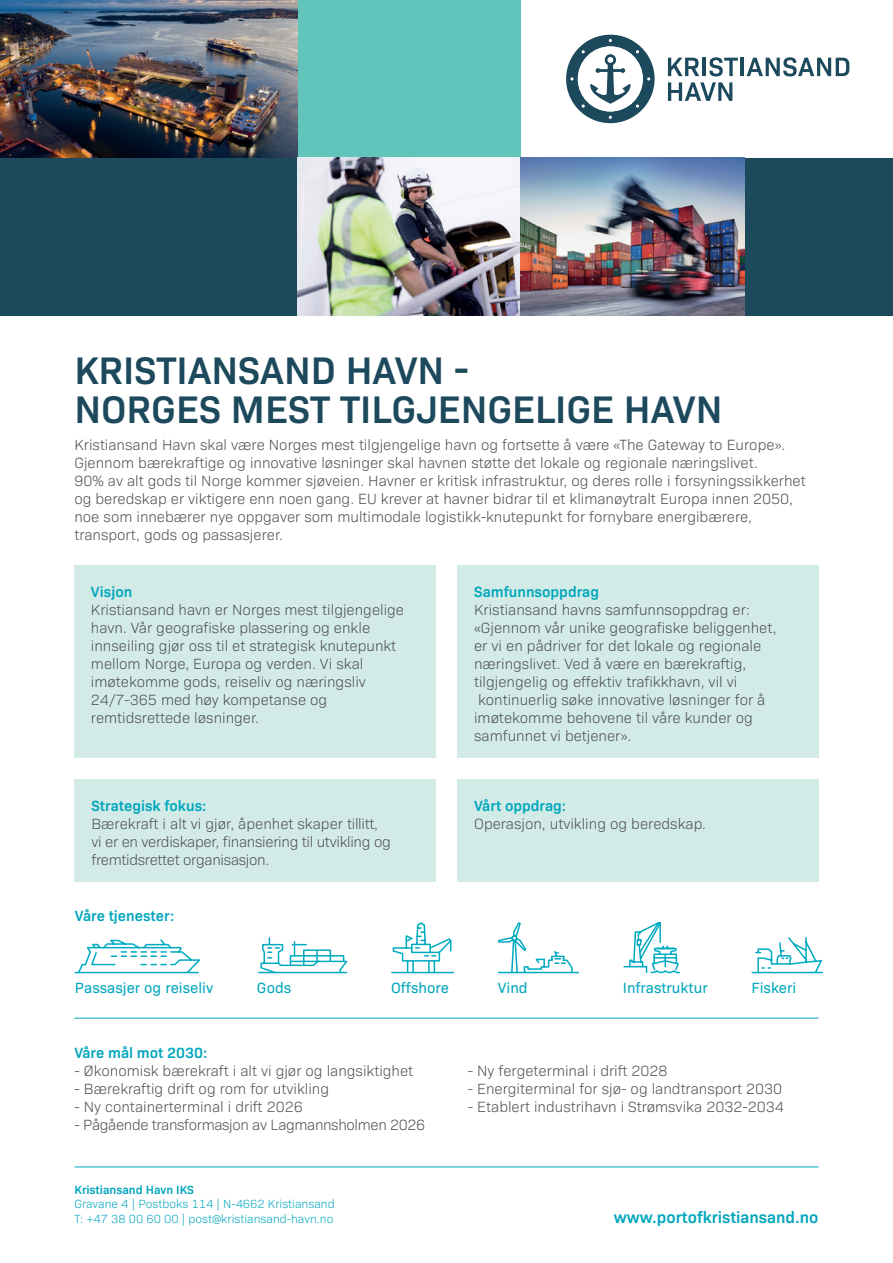
<style>
.page{position:relative;width:893px;height:1263px;background:#fff}
.page>*{position:absolute;margin:0;border:0;box-sizing:border-box;transform-origin:0 0}
.t1{font:600 39px/39px "Bio Sans";color:#1c495c}
.t2{font:600 16.5px "Bio Sans";color:#00a6bd}
.t3{font:300 15px/18px "Bio Sans";color:#4b4c4d}
.t4{font:300 15px/18px "Bio Sans";letter-spacing:-.02em;color:#4b4c4d}
.t5{font:600 15px "Bio Sans";color:#00a6bd}
.t6{font:15px "Bio Sans";color:#00a6bd}
.t7{font:300 15px "Bio Sans";letter-spacing:-.025em;color:#4b4c4d}
.t8{font:300 12px/14.4px "Bio Sans";color:#00a6bd}
.t9{font:600 12px "Bio Sans";color:#00a6bd}
</style>
<div class="page">
<div style="left:74px;top:565px;width:362px;height:193px;background:#d3ebe6"></div>
<div style="left:457px;top:565px;width:362px;height:193px;background:#d3ebe6"></div>
<div style="left:457px;top:779px;width:362px;height:102px;background:#d3ebe6"></div>
<div style="left:74px;top:779px;width:362px;height:102px;background:#d3ebe6"></div>
<div style="left:149px;top:158px;width:149px;height:158px;background:#1c495c"></div>
<div style="left:0;top:158px;width:149px;height:158px;background:#1c495c"></div>
<svg style="left:668px;top:58px;width:31px;height:18px"></svg>
<hr style="left:703px;top:58px;width:3px;height:18px;background:#1c495c">
<svg style="left:709px;top:57px;width:29px;height:19px"></svg>
<hr style="left:741px;top:58px;width:3px;height:18px;background:#1c495c">
<svg style="left:747px;top:57px;width:102px;height:19px"></svg>
<svg style="left:668px;top:82px;width:64px;height:19px"></svg>
<svg style="left:566px;top:34px;width:89px;height:90px"></svg>
<div style="left:298px;top:0;width:223px;height:158px;background:#61c5bc"></div>
<img style="left:0;top:0;width:298px;height:158px">
<div style="left:521px;top:158px;width:372px;height:158px;background:#1c495c"></div>
<img style="left:298px;top:158px;width:223px;height:158px">
<img style="left:521px;top:158px;width:223px;height:158px">
<hr style="left:74px;top:1018px;width:745px;height:1px;background:#00a6bd">
<hr style="left:259px;top:972px;width:88px;height:1px;background:#00abc2">
<svg style="left:260px;top:938px;width:88px;height:36px"></svg>
<svg style="left:74px;top:939px;width:126px;height:35px"></svg>
<svg style="left:623px;top:922px;width:57px;height:52px"></svg>
<svg style="left:497px;top:922px;width:83px;height:52px"></svg>
<svg style="left:751px;top:937px;width:72px;height:37px"></svg>
<svg style="left:392px;top:922px;width:61px;height:52px"></svg>
<hr style="left:74px;top:1167px;width:745px;height:1px;background:#00a6bd">
<h1 class="t1" style="left:74px;top:348px;width:650px">KRISTIANSAND HAVN -<br>NORGES MEST TILGJENGELIGE HAVN</h1>
<p class="t3" style="left:74px;top:435px;width:733px">Kristiansand Havn skal være Norges mest tilgjengelige havn og fortsette å være «The Gateway to Europe».<br>Gjennom bærekraftige og innovative løsninger skal havnen støtte det lokale og regionale næringslivet.<br>90% av alt gods til Norge kommer sjøveien. Havner er kritisk infrastruktur, og deres rolle i forsyningssikkerhet og beredskap er viktigere enn noen gang. EU krever at havner bidrar til et klimanøytralt Europa innen 2050, noe som innebærer nye oppgaver som multimodale logistikk-knutepunkt for fornybare energibærere, transport, gods og passasjerer.</p>
<p class="t5" style="left:91px;top:580px;width:43px">Visjon</p>
<p class="t3" style="left:91px;top:599px;width:315px">Kristiansand havn er Norges mest tilgjengelige havn. Vår geografiske plassering og enkle innseiling gjør oss til et strategisk knutepunkt mellom Norge, Europa og verden. Vi skal imøtekomme gods, reiseliv og næringsliv 24/7-365 med høy kompetanse og remtidsrettede løsninger.</p>
<p class="t5" style="left:91px;top:794px;width:117px">Strategisk fokus:</p>
<p class="t4" style="left:91px;top:813px;width:301px">Bærekraft i alt vi gjør, åpenhet skaper tillitt, vi er en verdiskaper, finansiering til utvikling og fremtidsrettet organisasjon.</p>
<p class="t5" style="left:75px;top:904px;width:101px">Våre tjenester:</p>
<p class="t5" style="left:474px;top:580px;width:126px">Samfunnsoppdrag</p>
<p class="t3" style="left:474px;top:599px;width:304px">Kristiansand havns samfunnsoppdrag er: «Gjennom vår unike geografiske beliggenhet, er vi en pådriver for det lokale og regionale næringslivet. Ved å være en bærekraftig, tilgjengelig og effektiv trafikkhavn, vil vi kontinuerlig søke innovative løsninger for å imøtekomme behovene til våre kunder og samfunnet vi betjener».</p>
<p class="t5" style="left:474px;top:794px;width:94px">Vårt oppdrag:</p>
<p class="t3" style="left:474px;top:813px;width:233px">Operasjon, utvikling og beredskap.</p>
<p class="t6" style="left:75px;top:976px;width:140px">Passasjer og reiseliv</p>
<p class="t6" style="left:257px;top:976px;width:36px">Gods</p>
<p class="t6" style="left:391px;top:976px;width:59px">Offshore</p>
<p class="t6" style="left:498px;top:976px;width:31px">Vind</p>
<p class="t6" style="left:623px;top:976px;width:86px">Infrastruktur</p>
<p class="t6" style="left:751px;top:976px;width:46px">Fiskeri</p>
<p class="t5" style="left:74px;top:1041px;width:135px">Våre mål mot 2030:</p>
<p class="t3" style="left:74px;top:1060px;width:340px">- Økonomisk bærekraft i alt vi gjør og langsiktighet</p>
<p class="t3" style="left:74px;top:1078px;width:256px">- Bærekraftig drift og rom for utvikling</p>
<p class="t3" style="left:74px;top:1096px;width:230px">- Ny containerterminal i drift 2026</p>
<p class="t7" style="left:74px;top:1114px;width:352px">- Pågående transformasjon av Lagmannsholmen 2026</p>
<p class="t3" style="left:468px;top:1060px;width:201px">- Ny fergeterminal i drift 2028</p>
<p class="t3" style="left:468px;top:1078px;width:316px">- Energiterminal for sjø- og landtransport 2030</p>
<p class="t3" style="left:468px;top:1096px;width:318px">- Etablert industrihavn i Strømsvika 2032-2034</p>
<p class="t9" style="left:74px;top:1181px;width:121px">Kristiansand Havn IKS</p>
<p class="t8" style="left:74px;top:1196px;width:262px">Gravane 4 | Postboks 114 | N-4662 Kristiansand<br>T: +47 38 00 60 00 | post@kristiansand-havn.no</p>
<p class="t2" style="left:614px;top:1204px;width:206px">www.portofkristiansand.no</p>
</div>
